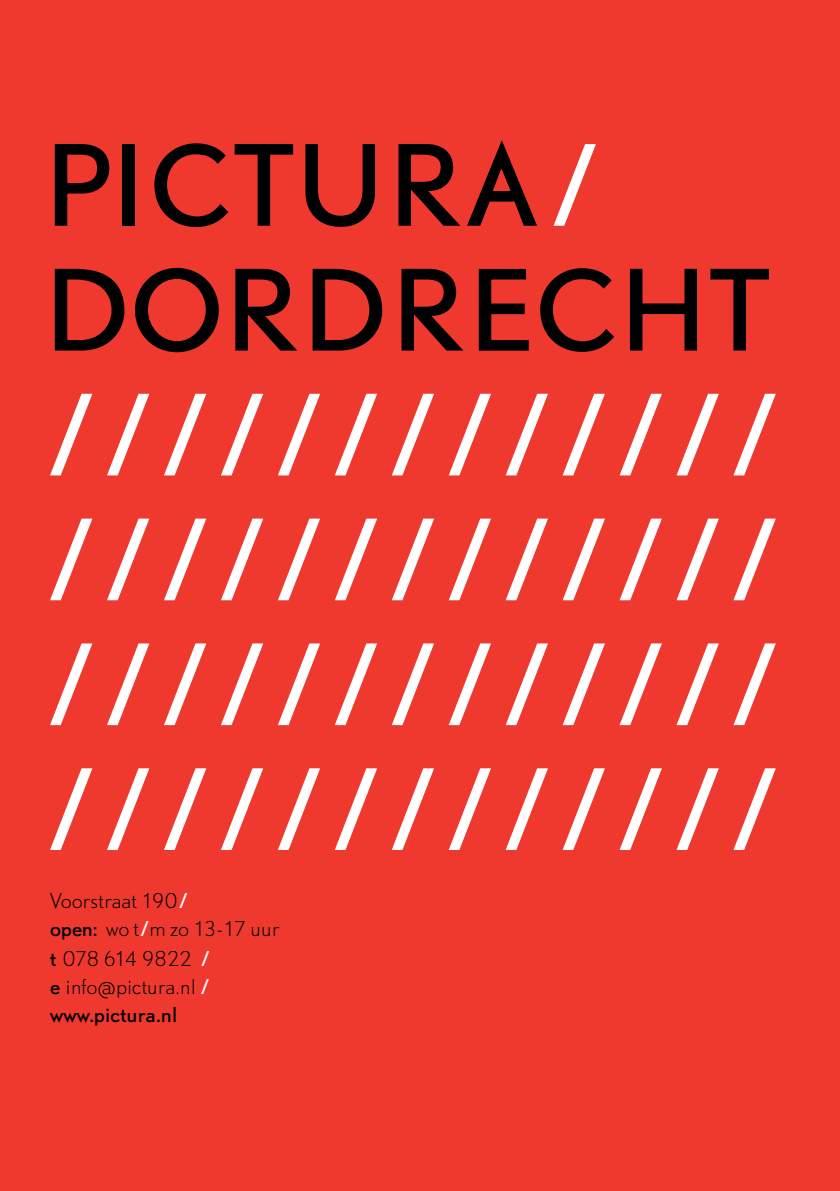
<style>
.page{position:relative;width:840px;height:1191px;background:#fff}
.page>*{position:absolute;margin:0;border:0;box-sizing:border-box;transform-origin:0 0}
.t1{font:104px/124.8px "DTL Nobel T";color:#fff;text-align:justify}
.t2{font:104px/124.8px "DTL Nobel T";letter-spacing:.03em;color:#000}
.t3{font:19px/28px "DTL Nobel T Light";letter-spacing:-.025em;color:#000}
.t4{font:19px "DTL Nobel T";letter-spacing:.01em;color:#000}
.s1{color:#fff}
.s2{font-family:"DTL Nobel T";color:#fff}
.s3{font-family:"DTL Nobel T"}
</style>
<div class="page">
<div style="left:0;top:0;width:839px;height:1191px;background:#ef392e"></div>
<h1 class="t2" style="left:44px;top:120px;width:726px">PICTURA<span class="s1">/<br></span>DORDRECHT</h1>
<h1 class="t1" style="left:44px;top:369px;width:738px">///////////// ///////////// ///////////// /////////////</h1>
<p class="t3" style="left:50px;top:886px;width:230px">Voorstraat 190<span class="s2">/<br></span><span class="s3">open:</span> wo t<span class="s2">/</span>m zo 13-17 uur</p>
<p class="t3" style="left:50px;top:944px;width:162px"><span class="s3">t</span> 078 614 9822 <span class="s2">/ </span><span class="s3">e</span> info@pictura.nl <span class="s2">/</span></p>
<p class="t4" style="left:50px;top:1001px;width:128px">www.pictura.nl</p>
</div>
